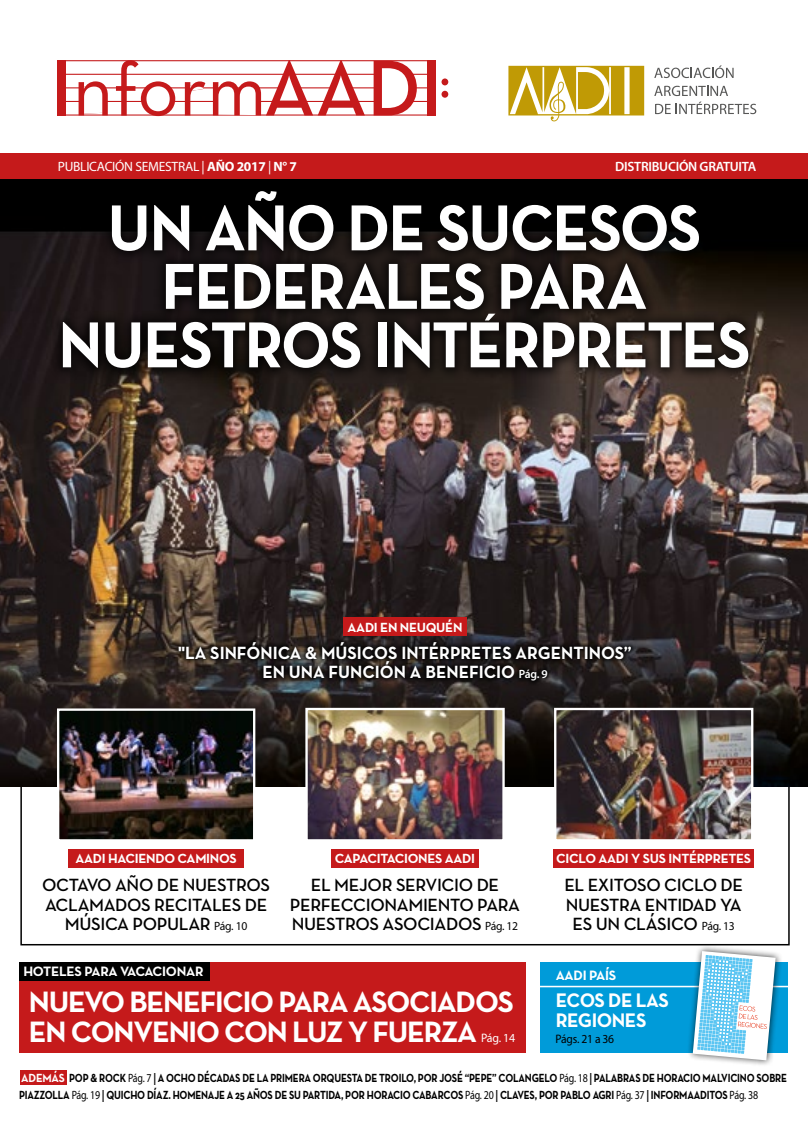
<style>
.page{position:relative;width:808px;height:1127px;background:#fff}
.page>*{position:absolute;margin:0;border:0;box-sizing:border-box;transform-origin:0 0}
.t1{font:700 66px/58.5px "Neutra Text";letter-spacing:-.025em;color:#fff;text-align:center;scale:.95 1}
.t2{font:700 30px/30.6px "Neutra Text";letter-spacing:-.04em;color:#fff}
.t3{font:700 19.95px/20px "Neutra Text";letter-spacing:-.025em;color:#fff}
.t4{font:600 18px/19.5px "Neutra Text";letter-spacing:-.02em;color:#000;text-align:center}
.t5{font:700 18px/19.5px "Neutra Text";color:#fff;text-align:center}
.t6{font:700 13.8px "Neutra Text";letter-spacing:-.02em;color:#fff}
.t7{font:700 13.5px "Neutra Text";letter-spacing:-.02em;color:#fff}
.t8{font:13.5px "Myriad Pro";letter-spacing:-.02em;color:#fff}
.t9{font:600 13.5px "Myriad Pro";letter-spacing:-.02em;color:#fff}
.t10{font:12.3px "Myriad Pro";letter-spacing:-.02em;color:#000;scale:.94 1}
.t11{font:12.3px "Myriad Pro";color:#fff}
.t12{font:700 12px/16.2px "Neutra Text";letter-spacing:-.02em;color:#000;scale:.83 1}
.s1{font-weight:700}
.s2{font-family:"Myriad Pro";font-weight:600;font-size:12px}
.s3{font-family:"Myriad Pro";font-weight:400;font-size:12px}
.s4{color:#fff}
.s5{font-family:"Myriad Pro";font-weight:400}
.s6{font-family:"Myriad Pro"}
</style>
<div class="page">
<div style="left:19px;top:962px;width:507px;height:91px;background:#c51a1b"></div>
<div style="left:20px;top:775px;width:770px;height:170px;border:2px solid #000"></div>
<img style="left:0;top:179px;width:808px;height:608px">
<div style="left:174px;top:636px;width:462px;height:50px;background:#000;opacity:.89"></div>
<div style="left:343px;top:618px;width:124px;height:18px;background:#c51a1b"></div>
<div style="left:20px;top:1070px;width:46px;height:14px;background:#c51a1b"></div>
<div style="left:19px;top:962px;width:191px;height:19px;background:#000"></div>
<div style="left:540px;top:962px;width:247px;height:91px;background:#009bd9"></div>
<hr style="left:534px;top:986px;width:264px;height:1px;background:#fff">
<div style="left:686px;top:945px;width:96px;height:121px;background:#000;opacity:.75"></div>
<svg style="left:693px;top:951px;width:83px;height:109px;background:#aad9ed"></svg>
<div style="left:553px;top:849px;width:201px;height:18px;background:#c51a1b"></div>
<img style="left:557px;top:711px;width:193px;height:127px">
<div style="left:554px;top:708px;width:199px;height:133px;border:2px solid #fff"></div>
<div style="left:331px;top:849px;width:148px;height:18px;background:#c51a1b"></div>
<img style="left:308px;top:711px;width:194px;height:127px">
<div style="left:305px;top:708px;width:200px;height:133px;border:2px solid #fff"></div>
<div style="left:69px;top:849px;width:175px;height:18px;background:#c51a1b"></div>
<img style="left:60px;top:711px;width:192px;height:127px">
<div style="left:57px;top:708px;width:198px;height:133px;border:2px solid #fff"></div>
<div style="left:0;top:154px;width:808px;height:25px;background:#c51a1b"></div>
<svg style="left:508px;top:66px;width:136px;height:56px"></svg>
<svg style="left:654px;top:65px;width:79px;height:13px"></svg>
<svg style="left:654px;top:86px;width:74px;height:10px"></svg>
<svg style="left:655px;top:102px;width:101px;height:12px"></svg>
<hr style="left:58px;top:60px;width:377px;height:1px;background:#c51a1b">
<hr style="left:58px;top:74px;width:377px;height:1px;background:#c51a1b">
<hr style="left:58px;top:87px;width:377px;height:1px;background:#c51a1b">
<hr style="left:58px;top:101px;width:377px;height:1px;background:#c51a1b">
<hr style="left:58px;top:114px;width:377px;height:2px;background:#c51a1b">
<div style="left:58px;top:60px;width:8px;height:55px;background:#c51a1b"></div>
<div style="left:427px;top:60px;width:9px;height:55px;background:#c51a1b"></div>
<svg style="left:79px;top:81px;width:29px;height:34px"></svg>
<svg style="left:116px;top:60px;width:59px;height:56px"></svg>
<svg style="left:213px;top:60px;width:152px;height:55px"></svg>
<svg style="left:374px;top:61px;width:43px;height:54px"></svg>
<div style="left:441px;top:78px;width:7px;height:7px;background:#c51a1b;border-radius:50%"></div>
<div style="left:441px;top:91px;width:7px;height:7px;background:#c51a1b;border-radius:50%"></div>
<svg style="left:185px;top:81px;width:20px;height:34px"></svg>
<div style="left:49px;top:179px;width:711px;height:202px;background:#000;opacity:.75"></div>
<svg style="left:485px;top:314px;width:10px;height:6px"></svg>
<p class="t8" style="left:58px;top:158px;width:241px">PUBLICACIÓN SEMESTRAL | <span class="s1">AÑO 2017</span> | <span class="s1">N° 7</span></p>
<p class="t9" style="left:615px;top:158px;width:143px">DISTRIBUCIÓN GRATUITA</p>
<h1 class="t1" style="left:58px;top:197px;width:730px">UN AÑO DE SUCESOS<br>FEDERALES PARA<br>NUESTROS INTERPRETES</h1>
<p class="t7" style="left:348px;top:618px;width:116px">AADI EN NEUQUÉN</p>
<h3 class="t5" style="left:178px;top:642px;width:455px">"LA SINFÓNICA &amp; MÚSICOS INTÉRPRETES ARGENTINOS”<br>EN UNA FUNCIÓN A BENEFICIO <span class="s2">Pág. 9</span></h3>
<p class="t7" style="left:76px;top:850px;width:163px">AADI HACIENDO CAMINOS</p>
<h3 class="t4" style="left:42px;top:875px;width:229px">OCTAVO AÑO DE NUESTROS<br>ACLAMADOS RECITALES DE<br>MÚSICA POPULAR <span class="s3">Pág. 10</span></h3>
<p class="t7" style="left:335px;top:850px;width:142px">CAPACITACIONES AADI</p>
<h3 class="t4" style="left:290px;top:875px;width:232px">EL MEJOR SERVICIO DE<br>PERFECCIONAMIENTO PARA<br>NUESTROS ASOCIADOS <span class="s3">Pág. 12</span></h3>
<p class="t7" style="left:556px;top:850px;width:196px">CICLO AADI Y SUS INTÉRPRETES</p>
<h3 class="t4" style="left:564px;top:875px;width:180px">EL EXITOSO CICLO DE<br>NUESTRA ENTIDAD YA<br>ES UN CLÁSICO <span class="s3">Pág. 13</span></h3>
<p class="t6" style="left:23px;top:963px;width:182px">HOTELES PARA VACACIONAR</p>
<p class="t6" style="left:556px;top:966px;width:62px">AADI PAÍS</p>
<h3 class="t3" style="left:556px;top:989px;width:115px">ECOS DE LAS<br>REGIONES</h3>
<h2 class="t2" style="left:29px;top:985px;width:486px">NUEVO BENEFICIO PARA ASOCIADOS<br>EN CONVENIO CON LUZ Y FUERZA</h2>
<p class="t11" style="left:481px;top:1030px;width:36px">Pág. 14</p>
<p class="t10" style="left:556px;top:1031px;width:64px">Págs. 21 a 36</p>
<p class="t12" style="left:19px;top:1070px;width:927px"><span class="s4">ADEMÁS</span> POP &amp; ROCK <span class="s5">Pág. 7</span> <span class="s6">|</span> A OCHO DÉCADAS DE LA PRIMERA ORQUESTA DE TROILO, POR JOSÉ “PEPE” COLANGELO <span class="s5">Pág. 18</span> <span class="s6">|</span> PALABRAS DE HORACIO MALVICINO SOBRE<br>PIAZZOLLA <span class="s5">Pág. 19</span> <span class="s6">|</span> QUICHO DÍAZ. HOMENAJE A 25 AÑOS DE SU PARTIDA, POR HORACIO CABARCOS <span class="s5">Pág. 20</span> <span class="s6">|</span> CLAVES, POR PABLO AGRI <span class="s5">Pág. 37</span> <span class="s6">|</span> INFORMAADITOS <span class="s5">Pág. 38</span></p>
</div>
